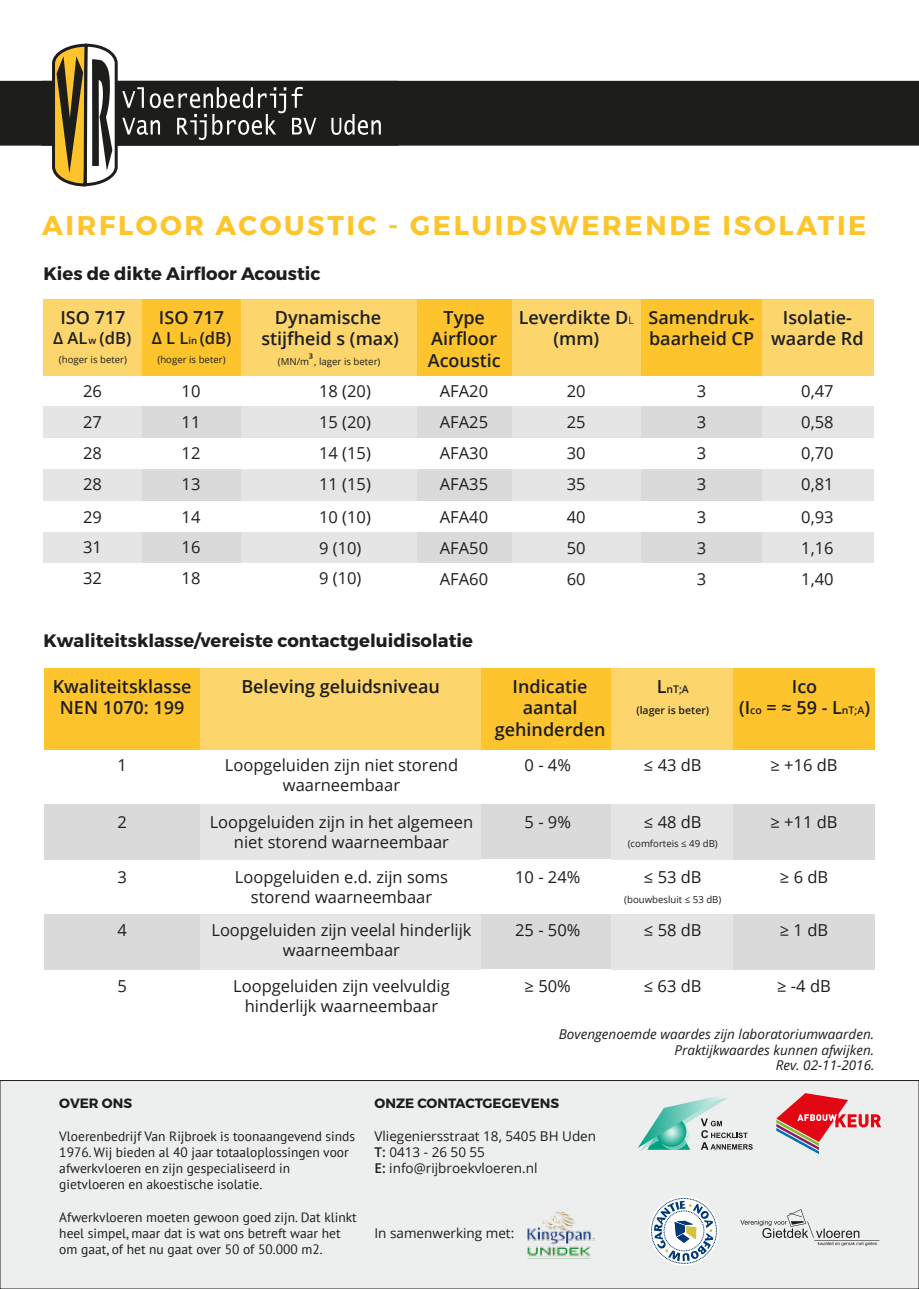
<style>
.page{position:relative;width:919px;height:1289px;background:#fff}
.page>*{position:absolute;margin:0;border:0;box-sizing:border-box;transform-origin:0 0}
.t1{font:700 27px "Montserrat";letter-spacing:.1em;color:#fdc52a}
.t2{font:600 18px/21.6px "Open Sans";color:#1e1e1c;text-align:center}
.t3{font:600 18px/21.6px "Open Sans";color:#1d1d1b;text-align:center}
.t4{font:700 18px "Montserrat";color:#1d1d1b}
.t5{font:16.5px/19.8px "Open Sans";color:#1d1d1b;text-align:center}
.t6{font:16.5px/30.9px "Open Sans";color:#1e1e1c;text-align:justify}
.t7{font:600 16.5px "Open Sans";color:#1e1e1c}
.t8{font:13.5px/16.2px "PT Sans";color:#1d1d1b}
.t9{font:italic 13.5px/16.2px "Open Sans";color:#1d1d1b;text-align:right}
.t10{font:13.5px/16.2px "Open Sans";color:#1d1d1b}
.t11{font:700 13.5px "Montserrat";color:#1d1d1b}
.t12{font:600 12px "Open Sans";color:#1e1e1c}
.t13{font:600 10.5px/21.6px "Open Sans";color:#1d1d1b;text-align:center}
.t14{font:9.6px "Open Sans";color:#1e1e1c}
.t15{font:9.6px "Open Sans";color:#1d1d1b}
.s1{font-size:9.6px}
.s2{font-size:10.5px}
.s3{font-size:18px}
.s4{font-weight:600}
</style>
<div class="page">
<div style="left:44px;top:668px;width:155px;height:81px;background:#fdc42e"></div>
<div style="left:199px;top:668px;width:282px;height:81px;background:#fdd56d"></div>
<div style="left:481px;top:668px;width:129px;height:81px;background:#fdc42e"></div>
<div style="left:610px;top:668px;width:123px;height:81px;background:#fdd56d"></div>
<div style="left:733px;top:668px;width:141px;height:81px;background:#fdc42e"></div>
<div style="left:44px;top:804px;width:155px;height:55px;background:#dadada"></div>
<div style="left:199px;top:804px;width:282px;height:55px;background:#e5e5e5"></div>
<div style="left:481px;top:804px;width:129px;height:55px;background:#dadada"></div>
<div style="left:610px;top:804px;width:123px;height:55px;background:#e5e5e5"></div>
<div style="left:733px;top:804px;width:141px;height:55px;background:#dadada"></div>
<div style="left:44px;top:914px;width:155px;height:55px;background:#dadada"></div>
<div style="left:199px;top:914px;width:282px;height:55px;background:#e5e5e5"></div>
<div style="left:481px;top:914px;width:129px;height:54px;background:#dadada"></div>
<div style="left:610px;top:914px;width:123px;height:55px;background:#e5e5e5"></div>
<div style="left:733px;top:914px;width:141px;height:55px;background:#dadada"></div>
<div style="left:142px;top:299px;width:99px;height:76px;background:#fdc42e"></div>
<div style="left:241px;top:299px;width:176px;height:76px;background:#fdd56d"></div>
<div style="left:417px;top:299px;width:94px;height:76px;background:#fdc42e"></div>
<div style="left:511px;top:299px;width:130px;height:76px;background:#fdd56d"></div>
<div style="left:641px;top:299px;width:120px;height:76px;background:#fdc42e"></div>
<div style="left:761px;top:299px;width:113px;height:76px;background:#fdd56d"></div>
<div style="left:142px;top:407px;width:99px;height:31px;background:#dadada"></div>
<div style="left:142px;top:469px;width:99px;height:31px;background:#dadada"></div>
<div style="left:142px;top:532px;width:99px;height:30px;background:#dadada"></div>
<div style="left:241px;top:407px;width:176px;height:31px;background:#e5e5e5"></div>
<div style="left:417px;top:407px;width:94px;height:31px;background:#dadada"></div>
<div style="left:511px;top:407px;width:130px;height:31px;background:#e5e5e5"></div>
<div style="left:641px;top:407px;width:120px;height:31px;background:#dadada"></div>
<div style="left:761px;top:407px;width:113px;height:31px;background:#e5e5e5"></div>
<div style="left:241px;top:469px;width:176px;height:31px;background:#e5e5e5"></div>
<div style="left:417px;top:469px;width:94px;height:31px;background:#dadada"></div>
<div style="left:511px;top:469px;width:130px;height:31px;background:#e5e5e5"></div>
<div style="left:641px;top:469px;width:120px;height:31px;background:#dadada"></div>
<div style="left:761px;top:469px;width:113px;height:31px;background:#e5e5e5"></div>
<div style="left:241px;top:532px;width:176px;height:30px;background:#e5e5e5"></div>
<div style="left:417px;top:532px;width:94px;height:30px;background:#dadada"></div>
<div style="left:511px;top:532px;width:130px;height:30px;background:#e5e5e5"></div>
<div style="left:641px;top:532px;width:120px;height:30px;background:#dadada"></div>
<div style="left:761px;top:532px;width:113px;height:30px;background:#e5e5e5"></div>
<div style="left:43px;top:299px;width:99px;height:76px;background:#fdd56d"></div>
<div style="left:43px;top:407px;width:99px;height:31px;background:#e5e5e5"></div>
<div style="left:43px;top:469px;width:99px;height:31px;background:#e5e5e5"></div>
<div style="left:43px;top:532px;width:99px;height:30px;background:#e5e5e5"></div>
<div style="left:0;top:1080px;width:918px;height:208px;background:#edeeee"></div>
<div style="left:0;top:1080px;width:918px;height:208px;border:1px solid #1d1d1b"></div>
<svg style="left:740px;top:1209px;width:136px;height:36px"></svg>
<hr style="left:814px;top:1240px;width:65px;height:1px;background:#1d1d1b">
<svg style="left:637px;top:1094px;width:115px;height:57px"></svg>
<svg style="left:649px;top:1195px;width:69px;height:70px"></svg>
<svg style="left:651px;top:1197px;width:66px;height:66px"></svg>
<svg style="left:776px;top:1093px;width:105px;height:61px"></svg>
<img style="left:527px;top:1210px;width:67px;height:49px">
<div style="left:0;top:81px;width:918px;height:64px;background:#1d1d1b"></div>
<svg style="left:331px;top:114px;width:50px;height:21px"></svg>
<svg style="left:51px;top:43px;width:265px;height:144px"></svg>
<p class="t1" style="left:42px;top:209px;width:825px">AIRFLOOR ACOUSTIC - GELUIDSWERENDE ISOLATIE</p>
<p class="t4" style="left:43px;top:262px;width:279px">Kies de dikte Airfloor Acoustic</p>
<p class="t2" style="left:60px;top:306px;width:67px">ISO 717</p>
<p class="t7" style="left:53px;top:326px;width:80px">∆ AL<span class="s1">w</span> (dB)</p>
<p class="t14" style="left:59px;top:353px;width:70px">(hoger is beter)</p>
<p class="t6" style="left:83px;top:375px;width:20px">26<br>27<br>28<br>28</p>
<p class="t6" style="left:83px;top:500px;width:20px">29<br>31<br>32</p>
<p class="t2" style="left:159px;top:306px;width:67px">ISO 717</p>
<p class="t7" style="left:152px;top:326px;width:81px">∆ L L<span class="s1">in</span> (dB)</p>
<p class="t14" style="left:157px;top:353px;width:70px">(hoger is beter)</p>
<p class="t6" style="left:181px;top:375px;width:20px">10<br>11<br>12<br>13</p>
<p class="t6" style="left:181px;top:500px;width:20px">14<br>16<br>18</p>
<p class="t2" style="left:261px;top:306px;width:139px">Dynamische stijfheid s (max)</p>
<p class="t12" style="left:309px;top:349px;width:6px">³</p>
<p class="t14" style="left:278px;top:354px;width:104px">(MN/m , lager is beter)</p>
<p class="t6" style="left:319px;top:375px;width:53px">18 (20)<br>15 (20)<br>14 (15)<br>11 (15)</p>
<p class="t6" style="left:319px;top:500px;width:53px;text-align:left">10 (10)<br>9 (10)<br>9 (10)</p>
<p class="t2" style="left:428px;top:306px;width:75px">Type<br>Airfloor<br>Acoustic</p>
<p class="t2" style="left:518px;top:306px;width:117px">Leverdikte D<span class="s2">L </span>(mm)</p>
<p class="t2" style="left:648px;top:306px;width:107px;text-align:left">Samendruk&shy;baarheid CP</p>
<p class="t2" style="left:771px;top:306px;width:94px">Isolatie&shy;waarde Rd</p>
<p class="t6" style="left:440px;top:375px;width:50px">AFA20<br>AFA25<br>AFA30<br>AFA35</p>
<p class="t6" style="left:440px;top:501px;width:50px">AFA40<br>AFA50<br>AFA60</p>
<p class="t6" style="left:567px;top:375px;width:20px">20<br>25<br>30<br>35</p>
<p class="t6" style="left:567px;top:501px;width:20px">40<br>50<br>60</p>
<p class="t6" style="left:696px;top:375px;width:11px">3<br>3<br>3<br>3</p>
<p class="t6" style="left:696px;top:501px;width:11px">3<br>3<br>3</p>
<p class="t6" style="left:801px;top:375px;width:34px">0,47<br>0,58<br>0,70<br>0,81</p>
<p class="t6" style="left:801px;top:501px;width:34px">0,93<br>1,16<br>1,40</p>
<p class="t4" style="left:43px;top:629px;width:431px">Kwaliteitsklasse/vereiste contactgeluidisolatie</p>
<p class="t3" style="left:53px;top:675px;width:140px">Kwaliteitsklasse<br>NEN 1070: 199</p>
<p class="t3" style="left:241px;top:675px;width:200px">Beleving geluidsniveau</p>
<p class="t3" style="left:494px;top:675px;width:112px">Indicatie aantal gehinderden</p>
<p class="t13" style="left:636px;top:678px;width:74px"><span class="s3">L</span>nT;A<br>(lager is beter)</p>
<p class="t3" style="left:739px;top:675px;width:132px">Ico<br>(I<span class="s2">co</span> = ≈ 59 - L<span class="s2">nT;A</span>)</p>
<p class="t5" style="left:117px;top:755px;width:11px">1</p>
<p class="t5" style="left:225px;top:755px;width:235px">Loopgeluiden zijn niet storend waarneembaar</p>
<p class="t5" style="left:524px;top:755px;width:48px">0 - 4%</p>
<p class="t5" style="left:644px;top:755px;width:59px">≤ 43 dB</p>
<p class="t5" style="left:770px;top:755px;width:69px">≥ +16 dB</p>
<p class="t5" style="left:117px;top:811px;width:11px">2</p>
<p class="t5" style="left:210px;top:811px;width:265px">Loopgeluiden zijn in het algemeen niet storend waarneembaar</p>
<p class="t5" style="left:524px;top:811px;width:48px">5 - 9%</p>
<p class="t5" style="left:644px;top:811px;width:59px">≤ 48 dB</p>
<p class="t5" style="left:770px;top:811px;width:69px">≥ +11 dB</p>
<p class="t15" style="left:627px;top:837px;width:91px">(comforteis ≤ 49 dB)</p>
<p class="t5" style="left:644px;top:867px;width:59px">≤ 53 dB</p>
<p class="t15" style="left:624px;top:892px;width:98px">(bouwbesluit ≤ 53 dB)</p>
<p class="t5" style="left:117px;top:867px;width:11px">3</p>
<p class="t5" style="left:235px;top:867px;width:215px">Loopgeluiden e.d. zijn soms storend waarneembaar</p>
<p class="t5" style="left:515px;top:867px;width:67px">10 - 24%</p>
<p class="t5" style="left:779px;top:867px;width:50px">≥ 6 dB</p>
<p class="t5" style="left:117px;top:919px;width:11px">4</p>
<p class="t5" style="left:211px;top:919px;width:261px">Loopgeluiden zijn veelal hinderlijk waarneembaar</p>
<p class="t5" style="left:515px;top:919px;width:67px">25 - 50%</p>
<p class="t5" style="left:644px;top:919px;width:59px">≤ 58 dB</p>
<p class="t5" style="left:779px;top:919px;width:50px">≥ 1 dB</p>
<p class="t5" style="left:117px;top:975px;width:11px">5</p>
<p class="t5" style="left:233px;top:975px;width:218px">Loopgeluiden zijn veelvuldig hinderlijk waarneembaar</p>
<p class="t5" style="left:524px;top:975px;width:48px">≥ 50%</p>
<p class="t5" style="left:644px;top:975px;width:59px">≤ 63 dB</p>
<p class="t5" style="left:777px;top:975px;width:55px">≥ -4 dB</p>
<p class="t11" style="left:59px;top:1095px;width:74px">OVER ONS</p>
<p class="t8" style="left:59px;top:1127px;width:297px">Vloerenbedrijf Van Rijbroek is toonaangevend sinds 1976. Wij bieden al 40 jaar totaaloplossingen voor afwerkvloeren en zijn gespecialiseerd in gietvloeren en akoestische isolatie.</p>
<p class="t8" style="left:59px;top:1208px;width:299px">Afwerkvloeren moeten gewoon goed zijn. Dat klinkt heel simpel, maar dat is wat ons betreft waar het om gaat, of het nu gaat over 50 of 50.000 m2.</p>
<p class="t9" style="left:558px;top:1025px;width:317px">Bovengenoemde waardes zijn laboratoriumwaarden.<br>Praktijkwaardes kunnen afwijken.</p>
<p class="t9" style="left:775px;top:1056px;width:100px">Rev. 02-11-2016.</p>
<p class="t11" style="left:374px;top:1095px;width:186px">ONZE CONTACTGEGEVENS</p>
<p class="t10" style="left:374px;top:1127px;width:223px">Vliegeniersstraat 18, 5405 BH Uden<br><span class="s4">T:</span> 0413 - 26 50 55<br><span class="s4">E:</span> info@rijbroekvloeren.nl</p>
<p class="t10" style="left:374px;top:1224px;width:141px">In samenwerking met:</p>
</div>
